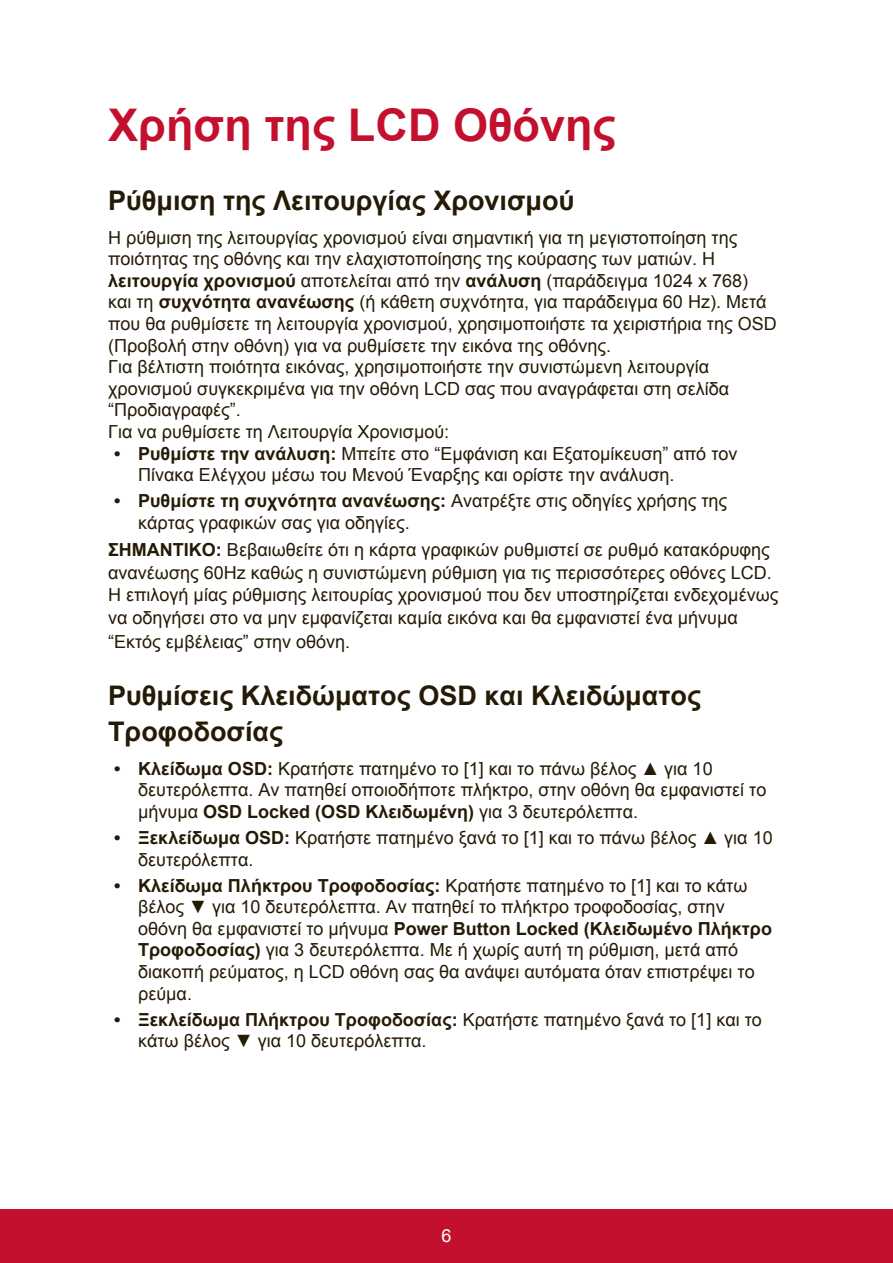
<style>
.page{position:relative;width:893px;height:1263px;background:#fff}
.page>*{position:absolute;margin:0;border:0;box-sizing:border-box;transform-origin:0 0}
.t1{font:700 45px "Arial";color:#c3102f}
.t2{font:700 27px/35.8px "Arial";color:#251a05}
.t3{font:18px/21.6px "Arial";color:#251a05}
.t4{font:18px "Arial";color:#fff}
.s1{font-weight:700}
</style>
<div class="page">
<div style="left:0;top:1210px;width:892px;height:53px;background:#c3102f"></div>
<h1 class="t1" style="left:108px;top:95px;width:509px">Χρήση της LCD Οθόνης</h1>
<h2 class="t2" style="left:108px;top:183px;width:467px">Ρύθμιση της Λειτουργίας Χρονισμού</h2>
<p class="t3" style="left:108px;top:227px;width:669px">Η ρύθμιση της λειτουργίας χρονισμού είναι σημαντική για τη μεγιστοποίηση της ποιότητας της οθόνης και την ελαχιστοποίησης της κούρασης των ματιών. Η <span class="s1">λειτουργία χρονισμού</span> αποτελείται από την <span class="s1">ανάλυση</span> (παράδειγμα 1024 x 768)<br>και τη <span class="s1">συχνότητα ανανέωσης</span> (ή κάθετη συχνότητα, για παράδειγμα 60 Hz). Μετά που θα ρυθμίσετε τη λειτουργία χρονισμού, χρησιμοποιήστε τα χειριστήρια της OSD (Προβολή στην οθόνη) για να ρυθμίσετε την εικόνα της οθόνης.<br>Για βέλτιστη ποιότητα εικόνας, χρησιμοποιήστε την συνιστώμενη λειτουργία χρονισμού συγκεκριμένα για την οθόνη LCD σας που αναγράφεται στη σελίδα “Προδιαγραφές”.<br>Για να ρυθμίσετε τη Λειτουργία Χρονισμού:</p>
<p class="t3" style="left:138px;top:443px;width:600px;text-indent:-24px"><span class="s1">• Ρυθμίστε την ανάλυση:</span> Μπείτε στο “Εμφάνιση και Εξατομίκευση” από τον<br>Πίνακα Ελέγχου μέσω του Μενού Έναρξης και ορίστε την ανάλυση.</p>
<p class="t3" style="left:138px;top:490px;width:590px;text-indent:-24px"><span class="s1">• Ρυθμίστε τη συχνότητα ανανέωσης:</span> Ανατρέξτε στις οδηγίες χρήσης της κάρτας γραφικών σας για οδηγίες.</p>
<p class="t3" style="left:108px;top:538px;width:671px;line-height:22.8px"><span class="s1">ΣΗΜΑΝΤΙΚΟ:</span> Βεβαιωθείτε ότι η κάρτα γραφικών ρυθμιστεί σε ρυθμό κατακόρυφης ανανέωσης 60Hz καθώς η συνιστώμενη ρύθμιση για τις περισσότερες οθόνες LCD.<br>Η επιλογή μίας ρύθμισης λειτουρίας χρονισμού που δεν υποστηρίζεται ενδεχομένως να οδηγήσει στο να μην εμφανίζεται καμία εικόνα και θα εμφανιστεί ένα μήνυμα “Εκτός εμβέλειας” στην οθόνη.</p>
<h2 class="t2" style="left:108px;top:678px;width:594px">Ρυθμίσεις Κλειδώματος OSD και Κλειδώματος<br>Τροφοδοσίας</h2>
<p class="t3" style="left:138px;top:757px;width:629px;text-indent:-24px"><span class="s1">• Κλείδωμα OSD:</span> Κρατήστε πατημένο το [1] και το πάνω βέλος ▲ για 10 δευτερόλεπτα. Αν πατηθεί οποιοδήποτε πλήκτρο, στην οθόνη θα εμφανιστεί το μήνυμα <span class="s1">OSD Locked (OSD Κλειδωμένη)</span> για 3 δευτερόλεπτα.</p>
<p class="t3" style="left:138px;top:827px;width:636px;text-indent:-24px"><span class="s1">• Ξεκλείδωμα OSD:</span> Κρατήστε πατημένο ξανά το [1] και το πάνω βέλος ▲ για 10 δευτερόλεπτα.</p>
<p class="t3" style="left:138px;top:874px;width:635px;text-indent:-24px"><span class="s1">• Κλείδωμα Πλήκτρου Τροφοδοσίας:</span> Κρατήστε πατημένο το [1] και το κάτω βέλος ▼ για 10 δευτερόλεπτα. Αν πατηθεί το πλήκτρο τροφοδοσίας, στην οθόνη θα εμφανιστεί το μήνυμα <span class="s1">Power Button Locked (Κλειδωμένο Πλήκτρο Τροφοδοσίας)</span> για 3 δευτερόλεπτα. Με ή χωρίς αυτή τη ρύθμιση, μετά από διακοπή ρεύματος, η LCD οθόνη σας θα ανάψει αυτόματα όταν επιστρέψει το ρεύμα.</p>
<p class="t3" style="left:138px;top:1009px;width:625px;text-indent:-24px"><span class="s1">• Ξεκλείδωμα Πλήκτρου Τροφοδοσίας:</span> Κρατήστε πατημένο ξανά το [1] και το κάτω βέλος ▼ για 10 δευτερόλεπτα.</p>
<p class="t4" style="left:441px;top:1223px;width:12px">6</p>
</div>
